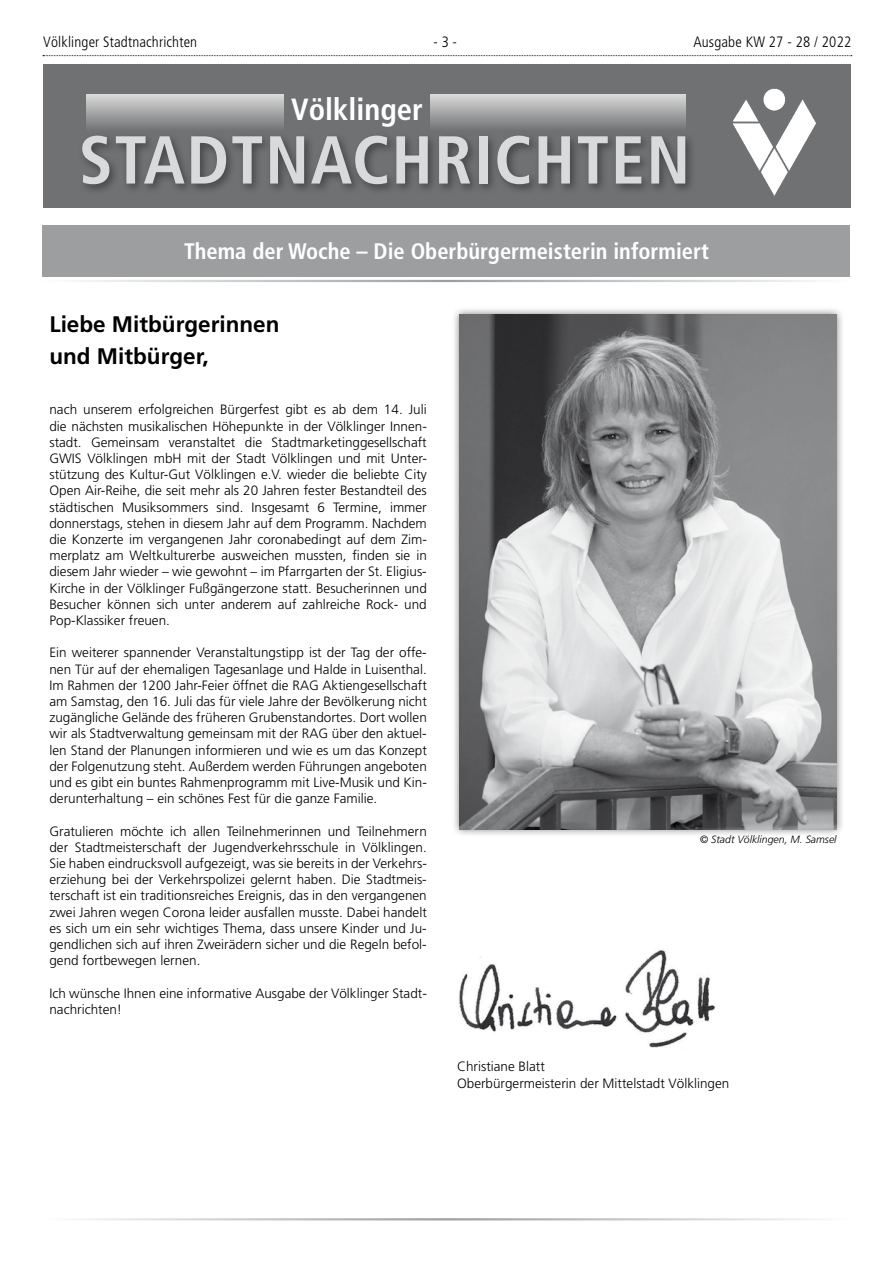
<style>
.page{position:relative;width:893px;height:1263px;background:#fff}
.page>*{position:absolute;margin:0;border:0;box-sizing:border-box;transform-origin:0 0}
.t1{font:700 condensed 67.65px "Frutiger";letter-spacing:.025em;color:#d9dadb}
.t2{font:700 condensed 30.6px "Frutiger";color:#fff}
.t3{font:700 condensed 22.5px "Frutiger";color:#fff}
.t4{font:700 22.5px/32.4px "Frutiger";color:#000}
.t5{font:300 condensed 15px "Frutiger";letter-spacing:.01em;color:#000}
.t6{font:300 13.5px/16.2px "Frutiger";color:#000;text-align:justify}
.t7{font:italic 300 10.5px "Frutiger";color:#000}
</style>
<div class="page">
<svg style="left:43px;top:55px;width:809px;height:1px"></svg>
<img style="left:459px;top:950px;width:256px;height:98px">
<div style="left:43px;top:64px;width:808px;height:144px;background:#707172"></div>
<div style="left:86px;top:94px;width:198px;height:36px;background:linear-gradient(to bottom,#dadadb,#777879)"></div>
<div style="left:430px;top:94px;width:256px;height:36px;background:linear-gradient(to bottom,#dadadb,#777879)"></div>
<div style="left:77px;top:131px;width:619px;height:64px;background:#000;opacity:.4"></div>
<img style="left:733px;top:88px;width:83px;height:108px">
<div style="left:43px;top:225px;width:807px;height:51px;background:#9c9e9f"></div>
<hr style="left:43px;top:280px;width:807px;height:2px;background:#9c9e9f">
<hr style="left:43px;top:1218px;width:807px;height:2px;background:#9c9e9f">
<div style="left:451px;top:306px;width:394px;height:531px;background:#000;opacity:.5"></div>
<img style="left:459px;top:315px;width:378px;height:514px">
<p class="t5" style="left:43px;top:33px;width:155px">Völklinger Stadtnachrichten</p>
<p class="t5" style="left:433px;top:33px;width:25px">- 3 -</p>
<p class="t5" style="left:693px;top:33px;width:159px">Ausgabe KW 27 - 28 / 2022</p>
<h2 class="t2" style="left:291px;top:91px;width:133px">Völklinger</h2>
<h1 class="t1" style="left:79px;top:120px;width:613px">Stadtnachrichten</h1>
<h3 class="t3" style="left:184px;top:238px;width:526px">Thema der Woche – Die Oberbürgermeisterin informiert</h3>
<h3 class="t4" style="left:49px;top:308px;width:232px">Liebe Mitbürgerinnen und Mitbürger,</h3>
<p class="t6" style="left:49px;top:402px;width:379px">nach unserem erfolgreichen Bürgerfest gibt es ab dem 14. Juli die nächsten musikalischen Höhepunkte in der Völklinger Innen&shy;stadt. Gemeinsam veranstaltet die Stadtmarketinggesellschaft GWIS Völklingen mbH mit der Stadt Völklingen und mit Unter&shy;stützung des Kultur-Gut Völklingen e.V. wieder die beliebte City Open Air-Reihe, die seit mehr als 20 Jahren fester Bestandteil des städtischen Musiksommers sind. Insgesamt 6 Termine, immer donnerstags, stehen in diesem Jahr auf dem Programm. Nachdem die Konzerte im vergangenen Jahr coronabedingt auf dem Zim&shy;merplatz am Weltkulturerbe ausweichen mussten, finden sie in diesem Jahr wieder – wie gewohnt – im Pfarrgarten der St. Eligius-Kirche in der Völklinger Fußgängerzone statt. Besucherinnen und Besucher können sich unter anderem auf zahlreiche Rock- und Pop-Klassiker freuen.</p>
<p class="t6" style="left:49px;top:645px;width:379px">Ein weiterer spannender Veranstaltungstipp ist der Tag der offe&shy;nen Tür auf der ehemaligen Tagesanlage und Halde in Luisenthal.<br>Im Rahmen der 1200 Jahr-Feier öffnet die RAG Aktiengesellschaft am Samstag, den 16. Juli das für viele Jahre der Bevölkerung nicht zugängliche Gelände des früheren Grubenstandortes. Dort wollen wir als Stadtverwaltung gemeinsam mit der RAG über den aktuel&shy;len Stand der Planungen informieren und wie es um das Konzept der Folgenutzung steht. Außerdem werden Führungen angeboten und es gibt ein buntes Rahmenprogramm mit Live-Musik und Kin&shy;derunterhaltung – ein schönes Fest für die ganze Familie.</p>
<p class="t6" style="left:49px;top:823px;width:379px">Gratulieren möchte ich allen Teilnehmerinnen und Teilnehmern der Stadtmeisterschaft der Jugendverkehrsschule in Völklingen.<br>Sie haben eindrucksvoll aufgezeigt, was sie bereits in der Verkehrs&shy;erziehung bei der Verkehrspolizei gelernt haben. Die Stadtmeis&shy;terschaft ist ein traditionsreiches Ereignis, das in den vergangenen zwei Jahren wegen Corona leider ausfallen musste. Dabei handelt es sich um ein sehr wichtiges Thema, dass unsere Kinder und Ju&shy;gendlichen sich auf ihren Zweirädern sicher und die Regeln befol&shy;gend fortbewegen lernen.</p>
<p class="t6" style="left:49px;top:985px;width:379px">Ich wünsche Ihnen eine informative Ausgabe der Völklinger Stadt&shy;nachrichten!</p>
<p class="t7" style="left:700px;top:833px;width:138px">© Stadt Völklingen, M. Samsel</p>
<p class="t6" style="left:457px;top:1059px;width:274px">Christiane Blatt<br>Oberbürgermeisterin der Mittelstadt Völklingen</p>
</div>
